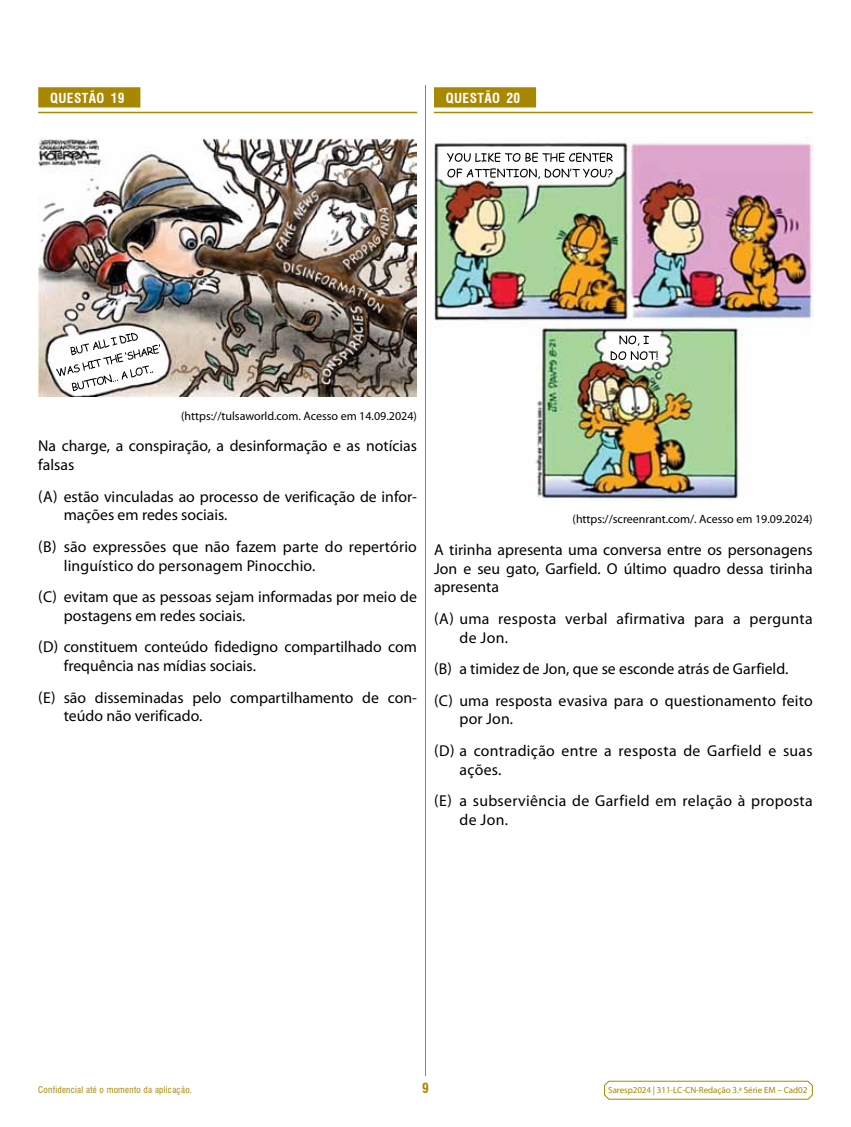
<style>
.page{position:relative;width:851px;height:1127px;background:#fff}
.page>*{position:absolute;margin:0;border:0;box-sizing:border-box;transform-origin:0 0}
.t1{font:15.75px/18.8px "Myriad Pro";color:#000}
.t2{font:15.75px/31.5px "Myriad Pro";letter-spacing:.02em;color:#000}
.t3{font:700 condensed 13.5px "Swiss 721 BT";letter-spacing:.03em;color:#fff}
.t4{font:700 condensed 13.5px "Swiss 721 BT";color:#a88702}
.t5{font:12px "Myriad Pro";color:#000}
.t6{font:9px "Myriad Pro";letter-spacing:-.005em;color:#a88702}
.t7{font:condensed 9px "Swiss 721 BT";letter-spacing:.03em;color:#a88702}
</style>
<div class="page">
<svg style="left:604px;top:1080px;width:209px;height:20px"></svg>
<hr style="left:425px;top:85px;width:1px;height:991px;background:#a88702">
<div style="left:434px;top:87px;width:102px;height:20px;background:#a88702"></div>
<hr style="left:434px;top:112px;width:378px;height:1px;background:#a88702">
<img style="left:433px;top:137px;width:379px;height:363px">
<svg style="left:447px;top:153px;width:165px;height:9px"></svg>
<svg style="left:447px;top:168px;width:165px;height:11px"></svg>
<svg style="left:610px;top:335px;width:47px;height:25px"></svg>
<div style="left:38px;top:87px;width:102px;height:20px;background:#a88702"></div>
<hr style="left:38px;top:112px;width:379px;height:1px;background:#a88702">
<img style="left:39px;top:138px;width:377px;height:259px">
<svg style="left:56px;top:333px;width:104px;height:58px"></svg>
<p class="t3" style="left:50px;top:90px;width:76px">QUESTÃO 19</p>
<p class="t3" style="left:446px;top:90px;width:76px">QUESTÃO 20</p>
<p class="t5" style="left:181px;top:408px;width:237px">(https://tulsaworld.com. Acesso em 14.09.2024)</p>
<p class="t1" style="left:38px;top:436px;width:380px">Na charge, a conspiração, a desinformação e as notícias falsas</p>
<p class="t1" style="left:64px;top:487px;width:354px;text-indent:-26px">(A) estão vinculadas ao processo de verificação de infor&shy;mações em redes sociais.</p>
<p class="t1" style="left:64px;top:537px;width:354px;text-indent:-26px">(B) são expressões que não fazem parte do repertório linguístico do personagem Pinocchio.</p>
<p class="t1" style="left:64px;top:587px;width:354px;text-indent:-26px">(C) evitam que as pessoas sejam informadas por meio de postagens em redes sociais.</p>
<p class="t1" style="left:64px;top:637px;width:354px;text-indent:-26px">(D) constituem conteúdo fidedigno compartilhado com frequência nas mídias sociais.</p>
<p class="t1" style="left:64px;top:688px;width:353px;text-indent:-26px">(E) são disseminadas pelo compartilhamento de con&shy;teúdo não verificado.</p>
<p class="t5" style="left:572px;top:512px;width:241px">(https://screenrant.com/. Acesso em 19.09.2024)</p>
<p class="t1" style="left:434px;top:540px;width:380px;text-align:justify">A tirinha apresenta uma conversa entre os personagens Jon e seu gato, Garfield. O último quadro dessa tirinha apresenta</p>
<p class="t2" style="left:459px;top:609px;width:354px;line-height:18.8px;text-indent:-26px">(A) uma resposta verbal afirmativa para a pergunta de Jon.</p>
<p class="t1" style="left:434px;top:653px;width:380px;line-height:31.5px">(B) a timidez de Jon, que se esconde atrás de Garfield.<br>(C) uma resposta evasiva para o questionamento feito</p>
<p class="t2" style="left:434px;top:703px;width:380px;text-indent:26px">por Jon.<br>(D) a contradição entre a resposta de Garfield e suas</p>
<p class="t2" style="left:434px;top:753px;width:380px;text-indent:26px">ações.<br>(E) a subserviência de Garfield em relação à proposta</p>
<p class="t1" style="left:459px;top:810px;width:50px">de Jon.</p>
<p class="t7" style="left:38px;top:1084px;width:155px">Confidencial até o momento da aplicação.</p>
<p class="t4" style="left:422px;top:1079px;width:8px">9</p>
<p class="t6" style="left:608px;top:1084px;width:200px">Saresp2024 | 311-LC-CN-Redação 3.ª Série EM – Cad02</p>
</div>
